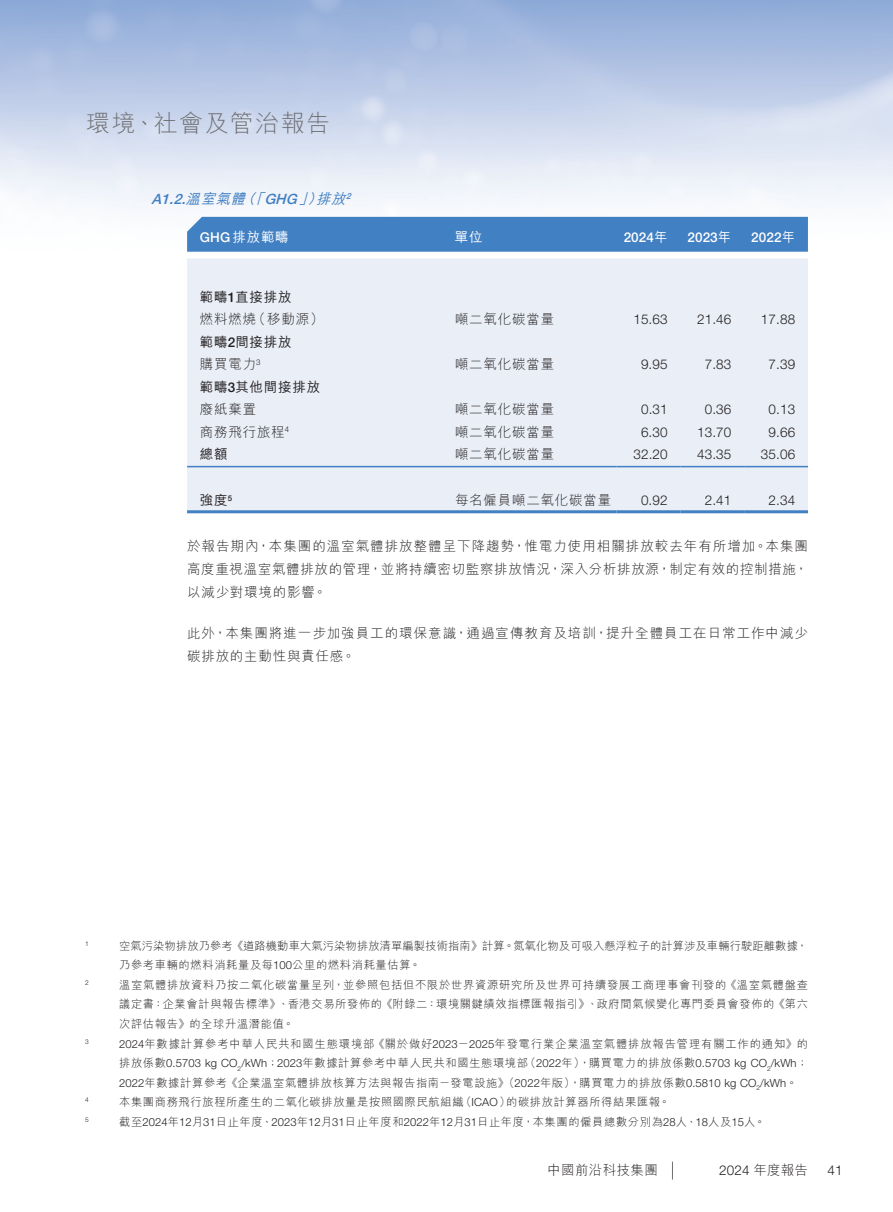
<style>
.page{position:relative;width:893px;height:1212px;background:#fff}
.page>*{position:absolute;margin:0;border:0;box-sizing:border-box;transform-origin:0 0}
.t1{font:300 24px "M Hei HK";letter-spacing:.06em;color:#6c6d70}
.t2{font:italic 500 14.25px "M Hei HK";color:#4180c2}
.t3{font:300 13.5px/22.5px "M Hei HK";letter-spacing:.06em;color:#231f20}
.t4{font:300 13.5px "Helvetica Neue LT Pro";letter-spacing:.01em;color:#231f20}
.t5{font:500 13.5px/22.5px "M Hei HK";letter-spacing:.06em;color:#231f20}
.t6{font:500 13.5px "Helvetica Neue LT Pro";letter-spacing:.01em;color:#fff}
.t7{font:500 13.5px "M Hei HK";letter-spacing:.06em;color:#fff}
.t8{font:300 13.5px "M Hei HK";letter-spacing:.025em;color:#231f20}
.t9{font:300 11.25px/19.5px "M Hei HK";letter-spacing:.06em;color:#231f20;text-align:justify}
.t10{font:300 11.25px/19.5px "M Hei HK";letter-spacing:.01em;color:#231f20}
.t11{font:300 6.6px "Helvetica Neue LT Pro";color:#231f20}
.s1{font-family:"Helvetica Neue LT Pro"}
.s2{font-family:"M Hei HK"}
.s3{font-weight:500}
.s4{font-family:"Helvetica Neue LT Pro";font-weight:500}
.s5{font-weight:300}
</style>
<div class="page">
<svg style="left:672px;top:1161px;width:1px;height:18px"></svg>
<div style="left:187px;top:258px;width:621px;height:252px;background:#e9eef7"></div>
<div style="left:187px;top:217px;width:621px;height:35px;background:#4180c2"></div>
<hr style="left:187px;top:466px;width:268px;height:1px;background:#4180c2">
<hr style="left:455px;top:466px;width:162px;height:1px;background:#4180c2">
<hr style="left:617px;top:466px;width:63px;height:1px;background:#4180c2">
<hr style="left:680px;top:466px;width:64px;height:1px;background:#4180c2">
<hr style="left:744px;top:466px;width:64px;height:1px;background:#4180c2">
<hr style="left:187px;top:510px;width:268px;height:3px;background:#4180c2">
<hr style="left:455px;top:510px;width:162px;height:3px;background:#4180c2">
<hr style="left:617px;top:510px;width:63px;height:3px;background:#4180c2">
<hr style="left:680px;top:510px;width:64px;height:3px;background:#4180c2">
<hr style="left:744px;top:510px;width:64px;height:3px;background:#4180c2">
<h1 class="t1" style="left:86px;top:111px;width:246px">環境、社會及管治報告</h1>
<p class="t2" style="left:152px;top:188px;width:203px"><span class="s1">A1.2.</span>溫室氣體（「<span class="s1">GHG</span>」）排放<sup>2</sup></p>
<p class="t7" style="left:200px;top:227px;width:90px"><span class="s1">GHG</span>排放範疇</p>
<p class="t7" style="left:455px;top:227px;width:29px">單位</p>
<p class="t6" style="left:624px;top:229px;width:45px">2024<span class="s2">年</span></p>
<p class="t6" style="left:687px;top:229px;width:45px">2023<span class="s2">年</span></p>
<p class="t6" style="left:751px;top:229px;width:45px">2022<span class="s2">年</span></p>
<p class="t3" style="left:200px;top:285px;width:125px"><span class="s3">範疇</span><span class="s4">1</span><span class="s3">直接排放<br></span>燃料燃燒（移動源）</p>
<p class="t5" style="left:200px;top:329px;width:93px">範疇<span class="s1">2</span>間接排放<span class="s5">購買電力</span><sup>3</sup></p>
<p class="t5" style="left:200px;top:374px;width:122px">範疇<span class="s1">3</span>其他間接排放<span class="s5">廢紙棄置</span></p>
<p class="t3" style="left:455px;top:308px;width:101px">噸二氧化碳當量</p>
<p class="t4" style="left:633px;top:311px;width:36px">15.63</p>
<p class="t4" style="left:697px;top:311px;width:36px">21.46</p>
<p class="t4" style="left:761px;top:311px;width:36px">17.88</p>
<p class="t3" style="left:455px;top:353px;width:101px">噸二氧化碳當量</p>
<p class="t4" style="left:641px;top:356px;width:28px">9.95</p>
<p class="t4" style="left:705px;top:356px;width:28px">7.83</p>
<p class="t4" style="left:769px;top:356px;width:28px">7.39</p>
<p class="t3" style="left:455px;top:398px;width:101px">噸二氧化碳當量</p>
<p class="t4" style="left:641px;top:401px;width:28px">0.31</p>
<p class="t4" style="left:705px;top:401px;width:28px">0.36</p>
<p class="t4" style="left:769px;top:401px;width:28px">0.13</p>
<p class="t3" style="left:200px;top:420px;width:91px">商務飛行旅程<sup>4</sup></p>
<p class="t3" style="left:455px;top:420px;width:101px">噸二氧化碳當量</p>
<p class="t4" style="left:641px;top:424px;width:28px">6.30</p>
<p class="t4" style="left:697px;top:424px;width:36px">13.70</p>
<p class="t4" style="left:769px;top:424px;width:28px">9.66</p>
<p class="t5" style="left:200px;top:442px;width:29px">總額</p>
<p class="t3" style="left:455px;top:443px;width:101px">噸二氧化碳當量</p>
<p class="t4" style="left:633px;top:446px;width:36px">32.20</p>
<p class="t4" style="left:697px;top:446px;width:36px">43.35</p>
<p class="t4" style="left:761px;top:446px;width:36px">35.06</p>
<p class="t5" style="left:200px;top:488px;width:34px">強度<sup>5</sup></p>
<p class="t3" style="left:455px;top:489px;width:158px">每名僱員噸二氧化碳當量</p>
<p class="t4" style="left:641px;top:492px;width:28px">0.92</p>
<p class="t4" style="left:705px;top:492px;width:28px">2.41</p>
<p class="t4" style="left:769px;top:492px;width:28px">2.34</p>
<p class="t3" style="left:187px;top:535px;width:622px;text-align:justify">於報告期內，本集團的溫室氣體排放整體呈下降趨勢，惟電力使用相關排放較去年有所增加。本集團高度重視溫室氣體排放的管理，並將持續密切監察排放情況，深入分析排放源，制定有效的控制措施，以減少對環境的影響。</p>
<p class="t3" style="left:187px;top:622px;width:622px">此外，本集團將進一步加強員工的環保意識，通過宣傳教育及培訓，提升全體員工在日常工作中減少碳排放的主動性與責任感。</p>
<p class="t11" style="left:85px;top:940px;width:5px">1</p>
<p class="t10" style="left:119px;top:936px;width:690px">空氣污染物排放乃參考《道路機動車大氣污染物排放清單編製技術指南》計算。氮氧化物及可吸入懸浮粒子的計算涉及車輛行駛距離數據，乃參考車輛的燃料消耗量及每<span class="s1">100</span>公里的燃料消耗量估算。</p>
<p class="t11" style="left:85px;top:979px;width:5px">2</p>
<p class="t9" style="left:119px;top:975px;width:690px">溫室氣體排放資料乃按二氧化碳當量呈列，並參照包括但不限於世界資源研究所及世界可持續發展工商理事會刊發的《溫室氣體盤查議定書：企業會計與報告標準》、香港交易所發佈的《附錄二：環境關鍵績效指標匯報指引》、政府間氣候變化專門委員會發佈的《第六次評估報告》的全球升溫潛能值。</p>
<p class="t11" style="left:85px;top:1037px;width:5px">3</p>
<p class="t9" style="left:119px;top:1033px;width:690px"><span class="s1">2024</span>年數據計算參考中華人民共和國生態環境部《關於做好<span class="s1">2023</span>－<span class="s1">2025</span>年發電行業企業溫室氣體排放報告管理有關工作的通知》的排放係數<span class="s1">0.5703 kg CO</span><sub>2</sub><span class="s1">/kWh</span>；<span class="s1">2023</span>年數據計算參考中華人民共和國生態環境部（<span class="s1">2022</span>年），購買電力的排放係數<span class="s1">0.5703 kg CO</span><sub>2</sub><span class="s1">/kWh</span>；<span class="s1">2022</span>年數據計算參考《企業溫室氣體排放核算方法與報告指南－發電設施》（<span class="s1">2022</span>年版），購買電力的排放係數<span class="s1">0.5810 kg CO</span><sub>2</sub><span class="s1">/kWh</span>。</p>
<p class="t11" style="left:85px;top:1096px;width:5px">4</p>
<p class="t9" style="left:119px;top:1092px;width:552px">本集團商務飛行旅程所產生的二氧化碳排放量是按照國際民航組織（<span class="s1">ICAO</span>）的碳排放計算器所得結果匯報。</p>
<p class="t11" style="left:85px;top:1115px;width:5px">5</p>
<p class="t9" style="left:119px;top:1111px;width:648px">截至<span class="s1">2024</span>年<span class="s1">12</span>月<span class="s1">31</span>日止年度、<span class="s1">2023</span>年<span class="s1">12</span>月<span class="s1">31</span>日止年度和<span class="s1">2022</span>年<span class="s1">12</span>月<span class="s1">31</span>日止年度，本集團的僱員總數分別為<span class="s1">28</span>人、<span class="s1">18</span>人及<span class="s1">15</span>人。</p>
<p class="t8" style="left:547px;top:1163px;width:112px">中國前沿科技集團</p>
<p class="t4" style="left:719px;top:1162px;width:90px">2024 <span class="s2">年度報告</span></p>
<p class="t4" style="left:828px;top:1162px;width:17px">41</p>
</div>
